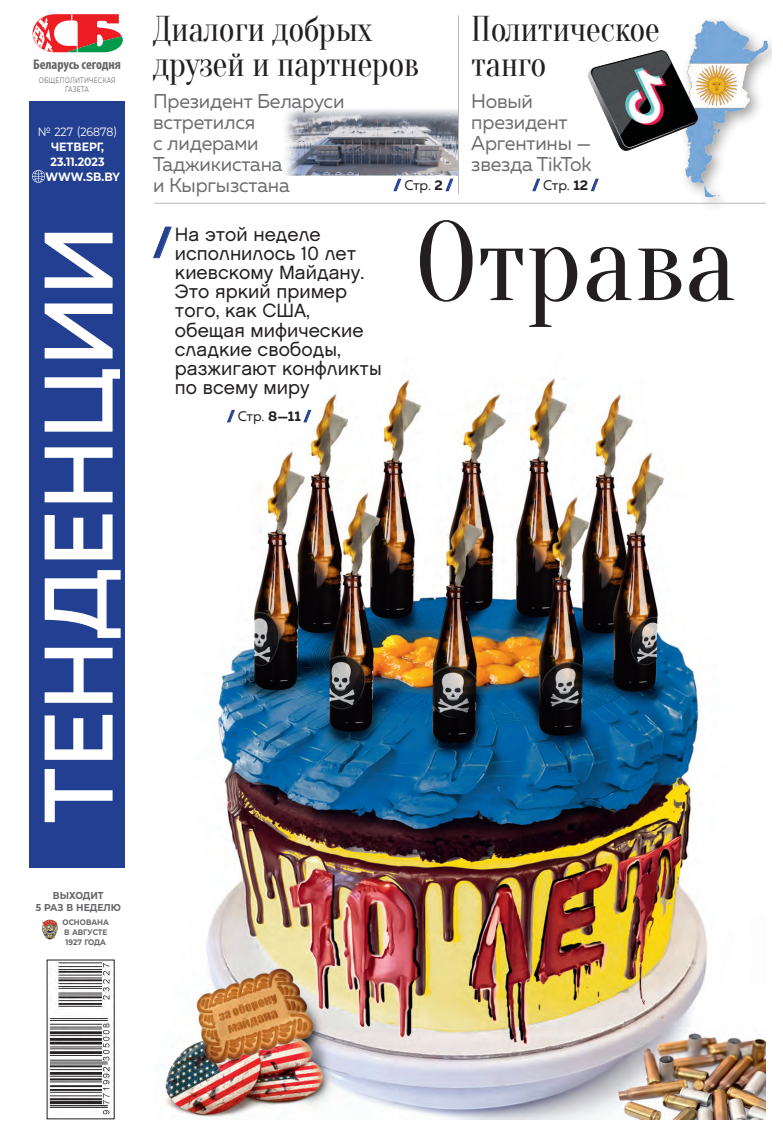
<style>
.page{position:relative;width:783px;height:1134px;background:#fff}
.page>*{position:absolute;margin:0;border:0;box-sizing:border-box;transform-origin:0 0}
.заг2{font:111.9px "Oranienbaum";color:#231f20}
.Zagolovok{font:500 97px "Muller";color:#fff;scale:.95 1}
.t1{font:900 37px "Muller";color:#233f90}
.t2{font:35px/35px "Oranienbaum";letter-spacing:-.015em;color:#231f20}
.t3{font:20px/21px "Muller";letter-spacing:-.01em;color:#6c6d70}
.надзаголовок{font:19.1px/19.1px "Chalet London Nineteen Sixty";color:#231f20}
.t4{font:14px "Muller";letter-spacing:-.02em;color:#231f20}
.t5{font:700 condensed 14px "Myriad Pro";letter-spacing:-.005em;color:#656568}
.t6{font:700 12px/15px "Montserrat";color:#fff;text-align:center;scale:.91 1}
.t7{font:700 10px/12px "Montserrat";color:#656568;text-align:center;scale:.91 1}
.t8{font:700 8px/10px "Montserrat";color:#656568;scale:.91 1}
.t9{font:7.9px/8.8px "Montserrat";letter-spacing:.035em;color:#656568;text-align:center;scale:.76 1}
.s1{font-weight:400}
.s2{font-size:88.3px}
.s3{font-weight:900;color:#233f91}
.s4{font-weight:700}
</style>
<div class="page">
<img style="left:285px;top:109px;width:173px;height:66px">
<img style="left:648px;top:19px;width:123px;height:184px">
<img style="left:164px;top:378px;width:601px;height:742px">
<hr style="left:458px;top:16px;width:1px;height:178px;background:#b8b9bc">
<svg style="left:532px;top:179px;width:8px;height:12px"></svg>
<svg style="left:591px;top:179px;width:7px;height:12px"></svg>
<img style="left:42px;top:919px;width:16px;height:20px">
<img style="left:49px;top:962px;width:62px;height:153px">
<svg style="left:33px;top:14px;width:90px;height:38px"></svg>
<div style="left:29px;top:101px;width:96px;height:766px;background:#233f91"></div>
<svg style="left:32px;top:170px;width:12px;height:12px"></svg>
<svg style="left:153px;top:227px;width:19px;height:31px"></svg>
<svg style="left:227px;top:410px;width:8px;height:13px"></svg>
<svg style="left:303px;top:410px;width:8px;height:13px"></svg>
<hr style="left:154px;top:203px;width:611px;height:1px;background:#b8b9bc">
<img style="left:587px;top:42px;width:114px;height:117px">
<svg style="left:393px;top:179px;width:8px;height:12px"></svg>
<svg style="left:445px;top:179px;width:8px;height:12px"></svg>
<p class="t5" style="left:33px;top:56px;width:89px">Беларусь cегодня</p>
<p class="t9" style="left:39px;top:76px;width:103px">ОБЩЕПОЛИТИЧЕСКАЯ<br>ГАЗЕТА</p>
<p class="t6" style="left:38px;top:123px;width:89px"><span class="s1">№ 227 (26878)<br></span>ЧЕТВЕРГ,<br>23.11.2023</p>
<p class="t6" style="left:45px;top:168px;width:83px">WWW.SB.BY</p>
<p class="Zagolovok" style="left:19px;top:823px;width:631px;rotate:-90deg">ТЕН<span class="s2">Д</span>ЕНЦИИ</p>
<p class="t2" style="left:153px;top:12px;width:267px">Диалоги добрых друзей и партнеров</p>
<p class="t3" style="left:153px;top:90px;width:193px">Президент Беларуси встретился<br>с лидерами<br>Таджикистана<br>и Кыргызстана</p>
<p class="t4" style="left:394px;top:176px;width:61px"><span class="s3">/</span> Стр. <span class="s4">2</span> <span class="s3">/</span></p>
<p class="t2" style="left:471px;top:12px;width:190px">Политическое танго</p>
<p class="t3" style="left:471px;top:90px;width:122px">Новый президент<br>Аргентины — звезда TikTok</p>
<p class="t4" style="left:532px;top:176px;width:67px"><span class="s3">/</span> Стр. <span class="s4">12</span> <span class="s3">/</span></p>
<p class="надзаголовок" style="left:175px;top:225px;width:208px">На этой неделе исполнилось 10 лет киевскому Майдану.<br>Это яркий пример того, как США, обещая мифические сладкие свободы, разжигают конфликты по всему миру</p>
<p class="t1" style="left:153px;top:219px;width:20px">/</p>
<p class="t4" style="left:227px;top:408px;width:85px"><span class="s3">/</span> Стр. <span class="s4">8—11</span> <span class="s3">/</span></p>
<p class="заг2" style="left:415px;top:200px;width:323px">Отрава</p>
<p class="t7" style="left:36px;top:889px;width:95px">ВЫХОДИТ<br>5 РАЗ В НЕДЕЛЮ</p>
<p class="t8" style="left:63px;top:917px;width:53px">ОСНОВАНА<br>В АВГУСТЕ<br>1927 ГОДА</p>
</div>
